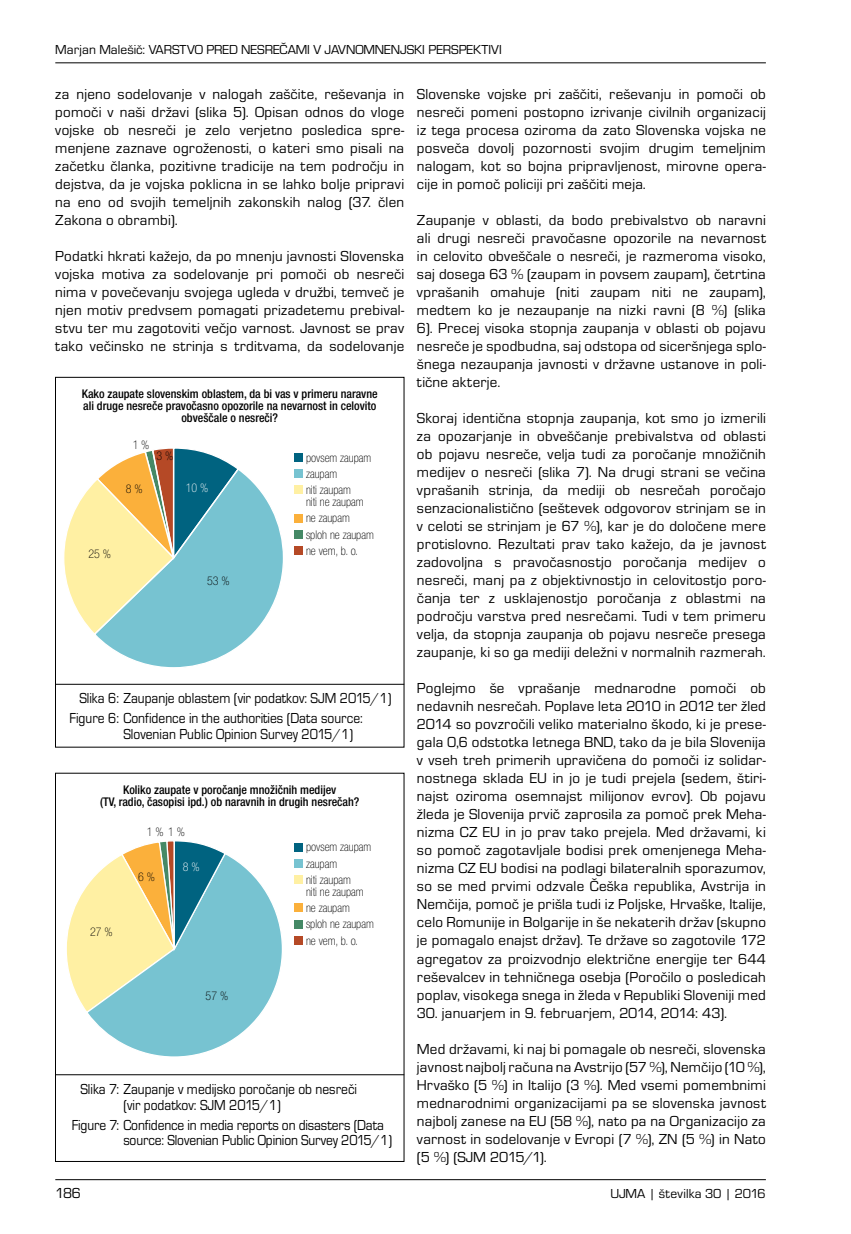
<style>
.page{position:relative;width:851px;height:1234px;background:#fff}
.page>*{position:absolute;margin:0;border:0;box-sizing:border-box;transform-origin:0 0}
.t1{font:15px/18px "Eurostile TEE";letter-spacing:.01em;color:#000;text-align:justify}
.t2{font:15px/20px "Eurostile TEE";letter-spacing:.01em;color:#000;scale:.9 1}
.t3{font:15px/15.8px "Eurostile TEE";letter-spacing:-.01em;color:#000;scale:.9 1}
.t4{font:13.5px "Eurostile TEE";letter-spacing:-.005em;color:#000}
.t5{font:500 condensed 12px/12px "Helvetica Neue LT Pro";color:#000;text-align:center}
.t6{font:100 condensed 12px/16.2px "Helvetica Neue LT Pro";color:#000}
.t7{font:100 condensed 12px "Helvetica Neue LT Pro";color:#fff}
</style>
<div class="page">
<hr style="left:55px;top:1178px;width:710px;height:1px;background:#000">
<hr style="left:55px;top:62px;width:710px;height:1px;background:#000">
<svg style="left:64px;top:448px;width:219px;height:220px"></svg>
<div style="left:55px;top:377px;width:349px;height:370px;border:1px solid #000"></div>
<hr style="left:55px;top:684px;width:349px;height:1px;background:#000">
<div style="left:294px;top:453px;width:9px;height:8px;background:#006380"></div>
<div style="left:294px;top:469px;width:9px;height:8px;background:#77c3d1"></div>
<div style="left:294px;top:485px;width:9px;height:9px;background:#fff0a3"></div>
<div style="left:294px;top:513px;width:9px;height:9px;background:#fbb03b"></div>
<div style="left:294px;top:530px;width:9px;height:8px;background:#458966"></div>
<div style="left:294px;top:546px;width:9px;height:8px;background:#b54926"></div>
<svg style="left:67px;top:841px;width:215px;height:216px"></svg>
<hr style="left:55px;top:1074px;width:349px;height:1px;background:#000">
<div style="left:294px;top:842px;width:9px;height:9px;background:#006380"></div>
<div style="left:294px;top:858px;width:9px;height:9px;background:#77c3d1"></div>
<div style="left:294px;top:875px;width:9px;height:8px;background:#fff0a3"></div>
<div style="left:294px;top:903px;width:9px;height:8px;background:#fbb03b"></div>
<div style="left:294px;top:919px;width:9px;height:9px;background:#458966"></div>
<div style="left:294px;top:935px;width:9px;height:9px;background:#b54926"></div>
<p class="t4" style="left:55px;top:42px;width:448px">Marjan Malešič: VARSTVO PRED NESREČAMI V JAVNOMNENJSKI PERSPEKTIVI</p>
<p class="t1" style="left:55px;top:85px;width:350px">za njeno sodelovanje v nalogah zaščite, reševanja in pomoči v naši državi (slika 5). Opisan odnos do vloge vojske ob nesreči je zelo verjetno posledica spre&shy;menjene zaznave ogroženosti, o kateri smo pisali na začetku članka, pozitivne tradicije na tem področju in dejstva, da je vojska poklicna in se lahko bolje pripravi na eno od svojih temeljnih zakonskih nalog (37. člen Zakona o obrambi).</p>
<p class="t1" style="left:55px;top:247px;width:350px">Podatki hkrati kažejo, da po mnenju javnosti Slovenska vojska motiva za sodelovanje pri pomoči ob nesreči nima v povečevanju svojega ugleda v družbi, temveč je njen motiv predvsem pomagati prizadetemu prebival&shy;stvu ter mu zagotoviti večjo varnost. Javnost se prav tako večinsko ne strinja s trditvama, da sodelovanje</p>
<p class="t5" style="left:82px;top:387px;width:297px">Kako zaupate slovenskim oblastem, da bi vas v primeru naravne ali druge nesreče pravočasno opozorile na nevarnost in celovito obveščale o nesreči?</p>
<p class="t6" style="left:133px;top:436px;width:18px">1 %</p>
<p class="t6" style="left:126px;top:481px;width:18px">8 %</p>
<p class="t6" style="left:156px;top:448px;width:18px">3 %</p>
<p class="t7" style="left:186px;top:481px;width:24px">10 %</p>
<p class="t6" style="left:88px;top:546px;width:24px">25 %</p>
<p class="t6" style="left:207px;top:573px;width:24px">53 %</p>
<p class="t6" style="left:306px;top:449px;width:67px">povsem zaupam zaupam<br>niti zaupam</p>
<p class="t6" style="left:306px;top:494px;width:69px">niti ne zaupam ne zaupam sploh ne zaupam ne vem, b. o.</p>
<p class="t2" style="left:69px;top:688px;width:359px;text-indent:10px">Slika 6: Zaupanje oblastem (vir podatkov: SJM 2015/1)<br>Figure 6: Confidence in the authorities (Data source:</p>
<p class="t2" style="left:123px;top:724px;width:257px">Slovenian Public Opinion Survey 2015/1)</p>
<p class="t5" style="left:100px;top:783px;width:261px">Koliko zaupate v poročanje množičnih medijev<br>(TV, radio, časopisi ipd.) ob naravnih in drugih nesrečah?</p>
<p class="t6" style="left:90px;top:924px;width:24px">27 %</p>
<p class="t6" style="left:147px;top:823px;width:40px">1 % 1 %</p>
<p class="t6" style="left:138px;top:869px;width:18px">6 %</p>
<p class="t7" style="left:183px;top:860px;width:18px">8 %</p>
<p class="t6" style="left:205px;top:987px;width:24px">57 %</p>
<p class="t6" style="left:306px;top:839px;width:67px">povsem zaupam zaupam<br>niti zaupam</p>
<p class="t6" style="left:306px;top:883px;width:69px">niti ne zaupam ne zaupam sploh ne zaupam ne vem, b. o.</p>
<p class="t2" style="left:123px;top:1081px;width:261px;line-height:15.8px;text-indent:-43px">Slika 7: Zaupanje v medijsko poročanje ob nesreči (vir podatkov: SJM 2015/1)</p>
<p class="t3" style="left:123px;top:1116px;width:300px;text-indent:-52px">Figure 7: Confidence in media reports on disasters (Data source: Slovenian Public Opinion Survey 2015/1)</p>
<p class="t1" style="left:417px;top:85px;width:350px">Slovenske vojske pri zaščiti, reševanju in pomoči ob nesreči pomeni postopno izrivanje civilnih organizacij iz tega procesa oziroma da zato Slovenska vojska ne posveča dovolj pozornosti svojim drugim temeljnim nalogam, kot so bojna pripravljenost, mirovne opera&shy;cije in pomoč policiji pri zaščiti meja.</p>
<p class="t1" style="left:417px;top:211px;width:350px">Zaupanje v oblasti, da bodo prebivalstvo ob naravni ali drugi nesreči pravočasne opozorile na nevarnost in celovito obveščale o nesreči, je razmeroma visoko, saj dosega 63 % (zaupam in povsem zaupam), četrtina vprašanih omahuje (niti zaupam niti ne zaupam), medtem ko je nezaupanje na nizki ravni (8 %) (slika 6). Precej visoka stopnja zaupanja v oblasti ob pojavu nesreče je spodbudna, saj odstopa od siceršnjega splo&shy;šnega nezaupanja javnosti v državne ustanove in poli&shy;tične akterje.</p>
<p class="t1" style="left:417px;top:409px;width:350px">Skoraj identična stopnja zaupanja, kot smo jo izmerili za opozarjanje in obveščanje prebivalstva od oblasti ob pojavu nesreče, velja tudi za poročanje množičnih medijev o nesreči (slika 7). Na drugi strani se večina vprašanih strinja, da mediji ob nesrečah poročajo senzacionalistično (seštevek odgovorov strinjam se in v celoti se strinjam je 67 %), kar je do določene mere protislovno. Rezultati prav tako kažejo, da je javnost zadovoljna s pravočasnostjo poročanja medijev o nesreči, manj pa z objektivnostjo in celovitostjo poro&shy;čanja ter z usklajenostjo poročanja z oblastmi na področju varstva pred nesrečami. Tudi v tem primeru velja, da stopnja zaupanja ob pojavu nesreče presega zaupanje, ki so ga mediji deležni v normalnih razmerah.</p>
<p class="t1" style="left:417px;top:679px;width:350px">Poglejmo še vprašanje mednarodne pomoči ob nedavnih nesrečah. Poplave leta 2010 in 2012 ter žled 2014 so povzročili veliko materialno škodo, ki je prese&shy;gala 0,6 odstotka letnega BND, tako da je bila Slovenija v vseh treh primerih upravičena do pomoči iz solidar&shy;nostnega sklada EU in jo je tudi prejela (sedem, štiri&shy;najst oziroma osemnajst milijonov evrov). Ob pojavu žleda je Slovenija prvič zaprosila za pomoč prek Meha&shy;nizma CZ EU in jo prav tako prejela. Med državami, ki so pomoč zagotavljale bodisi prek omenjenega Meha&shy;nizma CZ EU bodisi na podlagi bilateralnih sporazumov, so se med prvimi odzvale Češka republika, Avstrija in Nemčija, pomoč je prišla tudi iz Poljske, Hrvaške, Italije, celo Romunije in Bolgarije in še nekaterih držav (skupno je pomagalo enajst držav). Te države so zagotovile 172 agregatov za proizvodnjo električne energije ter 644 reševalcev in tehničnega osebja (Poročilo o posledicah poplav, visokega snega in žleda v Republiki Sloveniji med</p>
<p class="t1" style="left:417px;top:1003px;width:311px">30. januarjem in 9. februarjem, 2014, 2014: 43).</p>
<p class="t1" style="left:417px;top:1039px;width:350px">Med državami, ki naj bi pomagale ob nesreči, slovenska javnost najbolj računa na Avstrijo (57 %), Nemčijo (10 %), Hrvaško (5 %) in Italijo (3 %). Med vsemi pomembnimi mednarodnimi organizacijami pa se slovenska javnost najbolj zanese na EU (58 %), nato pa na Organizacijo za varnost in sodelovanje v Evropi (7 %), ZN (5 %) in Nato (5 %) (SJM 2015/1).</p>
<p class="t1" style="left:55px;top:1183px;width:27px">186</p>
<p class="t4" style="left:610px;top:1185px;width:157px">UJMA | številka 30 | 2016</p>
</div>
